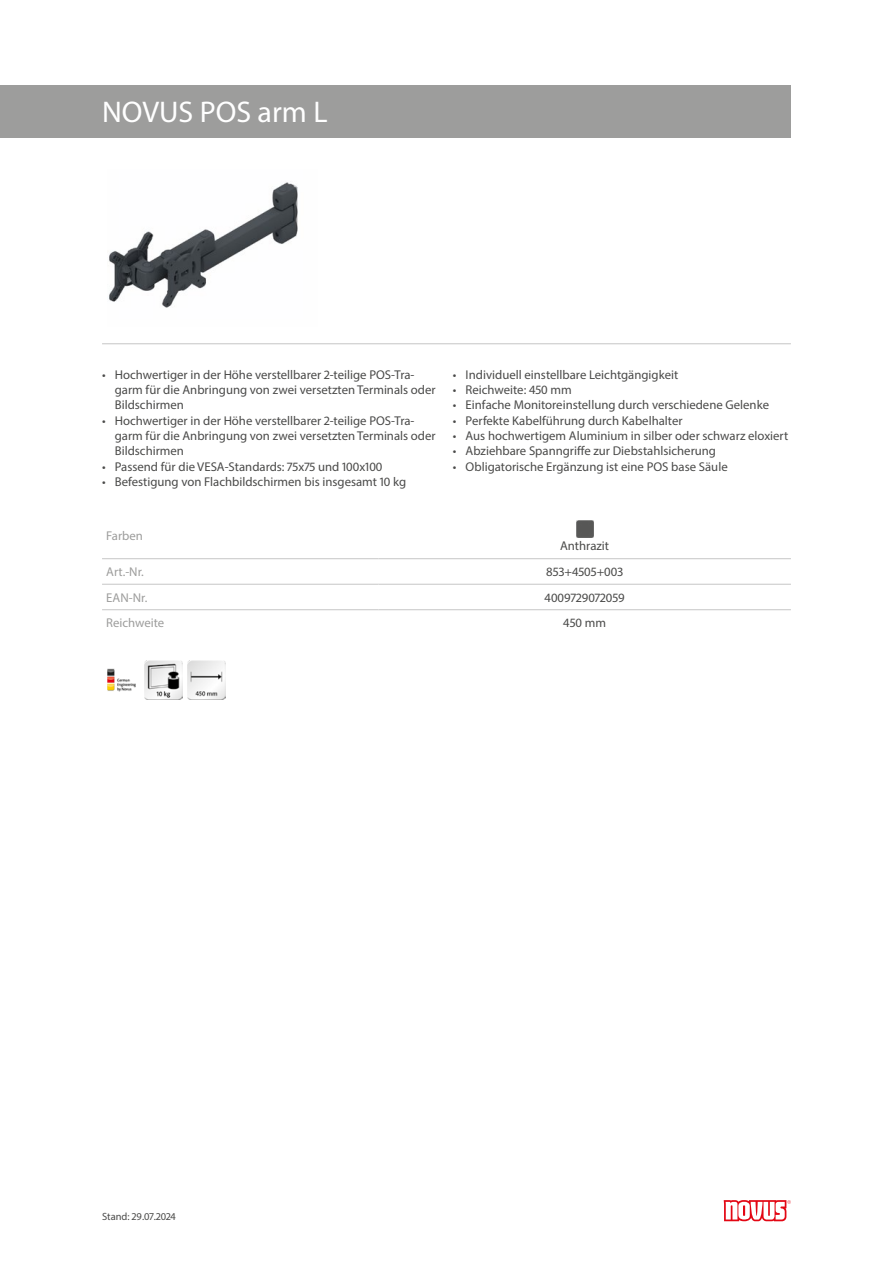
<style>
.page{position:relative;width:893px;height:1263px;background:#fff}
.page>*{position:absolute;margin:0;border:0;box-sizing:border-box;transform-origin:0 0}
.Produktname{font:30px "Myriad Pro";color:#fff}
.Produkttabelle_Zentr{font:12.75px/15.3px "Myriad Pro";color:#4a4a49}
.Produkttabelle_Links{font:12.75px "Myriad Pro";color:#9d9d9c}
.Farbildtext{font:12.75px "Myriad Pro";color:#4a4a49}
.t1{font:10.5px "Myriad Pro";color:#4a4a49}
</style>
<div class="page">
<img style="left:109px;top:182px;width:189px;height:126px">
<hr style="left:102px;top:343px;width:689px;height:1px;background:#c6c6c6">
<img style="left:107px;top:668px;width:29px;height:24px">
<img style="left:145px;top:661px;width:38px;height:38px">
<img style="left:187px;top:661px;width:38px;height:38px">
<svg style="left:724px;top:1200px;width:67px;height:21px"></svg>
<div style="left:0;top:85px;width:791px;height:53px;background:#9d9d9c"></div>
<hr style="left:102px;top:558px;width:276px;height:1px;background:#c6c6c6">
<hr style="left:378px;top:558px;width:413px;height:1px;background:#c6c6c6">
<hr style="left:102px;top:584px;width:276px;height:1px;background:#c6c6c6">
<hr style="left:378px;top:584px;width:413px;height:1px;background:#c6c6c6">
<hr style="left:102px;top:609px;width:276px;height:1px;background:#c6c6c6">
<hr style="left:378px;top:609px;width:413px;height:1px;background:#c6c6c6">
<img style="left:576px;top:520px;width:17px;height:17px">
<p class="Produktname" style="left:102px;top:94px;width:227px">NOVUS POS arm L</p>
<p class="Produkttabelle_Zentr" style="left:115px;top:367px;width:322px;text-indent:-13px">• Hochwertiger in der Höhe verstellbarer 2-teilige POS-Tra&shy;garm für die Anbringung von zwei versetzten Terminals oder<br>Bildschirmen</p>
<p class="Produkttabelle_Zentr" style="left:115px;top:413px;width:322px;text-indent:-13px">• Hochwertiger in der Höhe verstellbarer 2-teilige POS-Tra&shy;garm für die Anbringung von zwei versetzten Terminals oder<br>Bildschirmen</p>
<p class="Produkttabelle_Zentr" style="left:102px;top:458px;width:282px">• Passend für die VESA-Standards: 75x75 und 100x100</p>
<p class="Produkttabelle_Zentr" style="left:102px;top:474px;width:306px">• Befestigung von Flachbildschirmen bis insgesamt 10 kg</p>
<p class="Produkttabelle_Links" style="left:106px;top:528px;width:38px">Farben</p>
<p class="Produkttabelle_Zentr" style="left:453px;top:367px;width:227px">• Individuell einstellbare Leichtgängigkeit</p>
<p class="Produkttabelle_Zentr" style="left:453px;top:382px;width:120px">• Reichweite: 450 mm</p>
<p class="Produkttabelle_Zentr" style="left:453px;top:397px;width:318px">• Einfache Monitoreinstellung durch verschiedene Gelenke</p>
<p class="Produkttabelle_Zentr" style="left:453px;top:413px;width:231px">• Perfekte Kabelführung durch Kabelhalter</p>
<p class="Produkttabelle_Zentr" style="left:453px;top:428px;width:337px">• Aus hochwertigem Aluminium in silber oder schwarz eloxiert</p>
<p class="Produkttabelle_Zentr" style="left:453px;top:443px;width:265px">• Abziehbare Spanngriffe zur Diebstahlsicherung</p>
<p class="Produkttabelle_Zentr" style="left:453px;top:458px;width:276px">• Obligatorische Ergänzung ist eine POS base Säule</p>
<p class="Farbildtext" style="left:560px;top:538px;width:50px">Anthrazit</p>
<p class="Produkttabelle_Links" style="left:106px;top:564px;width:39px">Art.-Nr.</p>
<p class="Produkttabelle_Zentr" style="left:546px;top:564px;width:78px">853+4505+003</p>
<p class="Produkttabelle_Links" style="left:106px;top:590px;width:43px">EAN-Nr.</p>
<p class="Produkttabelle_Zentr" style="left:545px;top:590px;width:82px">4009729072059</p>
<p class="Produkttabelle_Links" style="left:106px;top:615px;width:60px">Reichweite</p>
<p class="Produkttabelle_Zentr" style="left:563px;top:615px;width:44px">450 mm</p>
<p class="t1" style="left:102px;top:1210px;width:75px">Stand: 29.07.2024</p>
</div>
